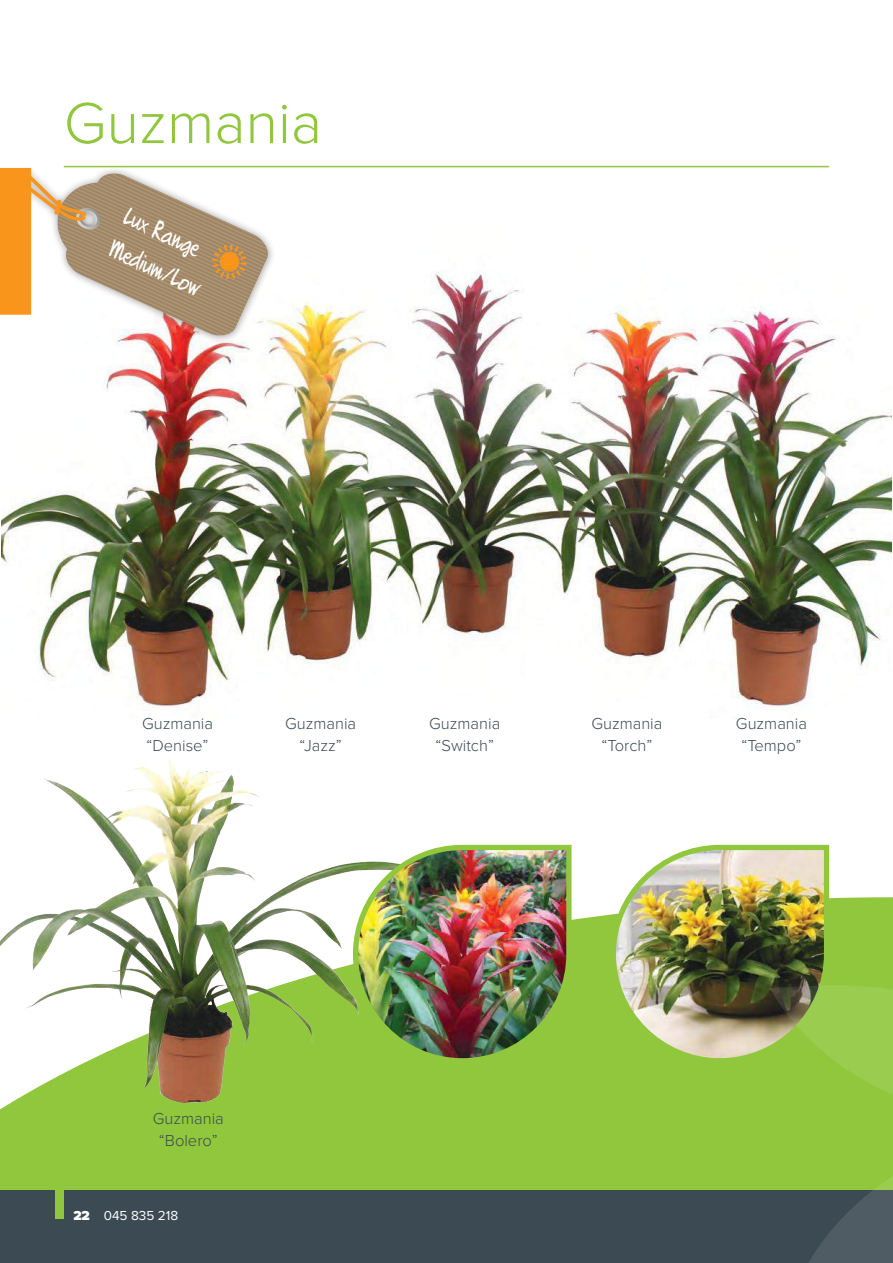
<style>
.page{position:relative;width:893px;height:1263px;background:#fff}
.page>*{position:absolute;margin:0;border:0;box-sizing:border-box;transform-origin:0 0}
.t1{font:300 60px "Proxima Nova";color:#90c73d}
.t2{font:22.5px/35.5px "Quikhand";color:#fff}
.t3{font:300 16.5px/22.5px "Proxima Nova";color:#3c4b53;text-align:center}
.t4{font:13.5px "Proxima Nova";color:#fff}
.s1{font-weight:900}
</style>
<div class="page">
<div style="left:0;top:897px;width:893px;height:293px;background:#90c73d"></div>
<hr style="left:64px;top:166px;width:765px;height:1px;background:#90c73d">
<div style="left:0;top:1190px;width:893px;height:73px;background:#3c4b53"></div>
<div style="left:55px;top:1189px;width:9px;height:30px;background:#90c73d"></div>
<img style="left:1px;top:271px;width:890px;height:439px">
<div style="left:13px;top:164px;width:263px;height:180px;background:#241f1f;opacity:.45"></div>
<svg style="left:0;top:164px;width:273px;height:178px"></svg>
<img style="left:608px;top:844px;width:224px;height:222px">
<img style="left:0;top:759px;width:421px;height:369px">
<img style="left:350px;top:842px;width:224px;height:224px">
<svg style="left:770px;top:985px;width:123px;height:278px;background:#7ca349"></svg>
<h1 class="t1" style="left:64px;top:96px;width:260px">Guzmania</h1>
<h2 class="t2" style="left:133px;top:200px;width:100px;rotate:25deg">Lux Range<br>Medium/Low</h2>
<p class="t3" style="left:142px;top:713px;width:73px;text-align:left">Guzmania “Denise”</p>
<p class="t3" style="left:285px;top:713px;width:73px">Guzmania “Jazz”</p>
<p class="t3" style="left:591px;top:713px;width:73px">Guzmania “Torch”</p>
<p class="t3" style="left:736px;top:713px;width:73px">Guzmania “Tempo”</p>
<p class="t3" style="left:429px;top:713px;width:73px">Guzmania “Switch”</p>
<p class="t3" style="left:153px;top:1107px;width:73px">Guzmania “Bolero”</p>
<p class="t4" style="left:73px;top:1205px;width:106px"><span class="s1">22</span> 045 835 218</p>
</div>
